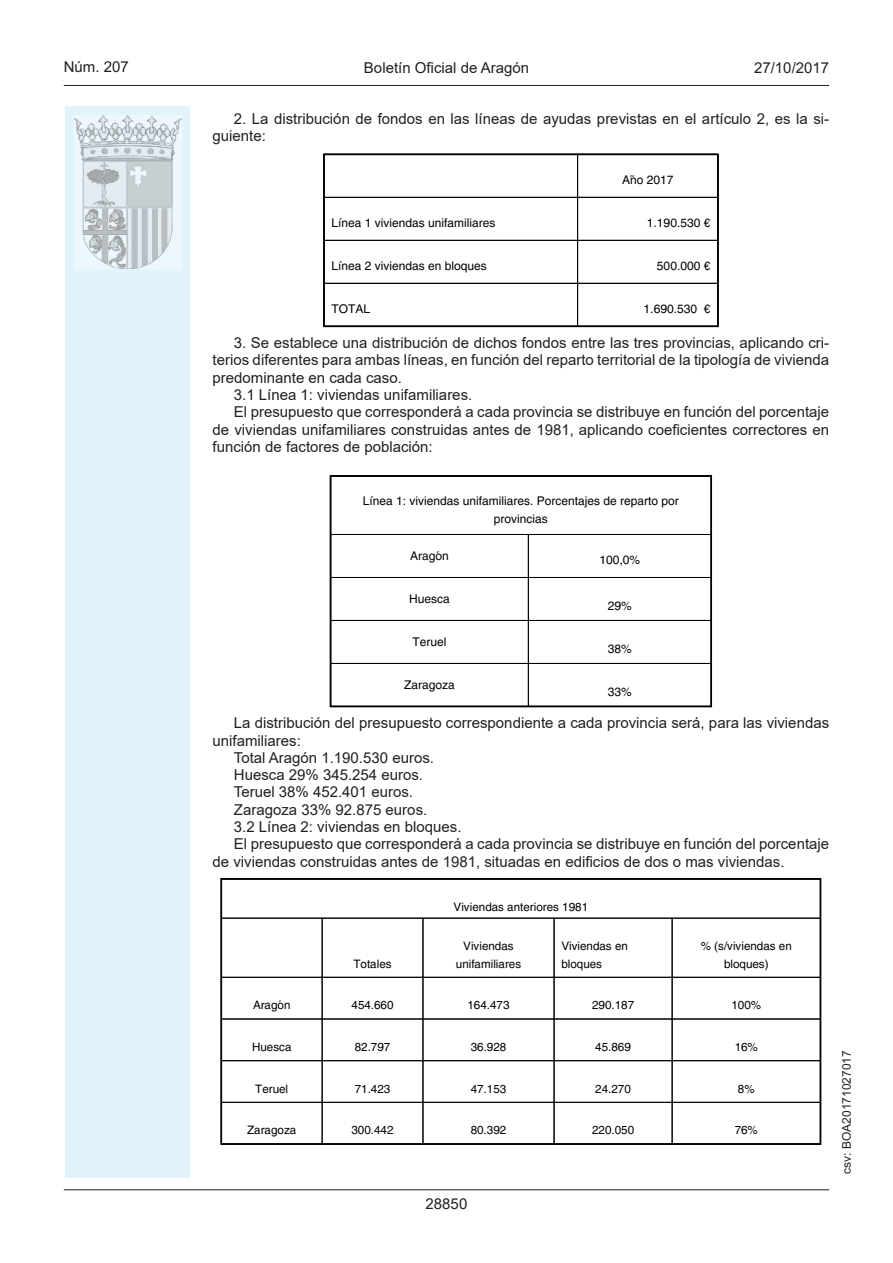
<style>
.page{position:relative;width:893px;height:1263px;background:#fff}
.page>*{position:absolute;margin:0;border:0;box-sizing:border-box;transform-origin:0 0}
.inicio_de_parrafo{font:15px/17.2px "Arial MT2";color:#231f20}
.estilo_head-c{font:15px "Arial MT2";color:#231f20}
.estilo_head-d{font:15px "Arial";color:#231f20}
.estilo_head-i{font:15px "Arial";color:#231f20}
.numero_pagina{font:15px "Arial MT2";color:#231f20}
.t1{font:12px/18px "Helvetica";color:#000;text-align:center}
.estilo_head-i-2{font:12px "Arial";color:#231f20}
.t2{font:11.7px/17.4px "Helvetica";color:#000;text-align:center}
</style>
<div class="page">
<div style="left:65px;top:106px;width:125px;height:1072px;background:#e1f4fc"></div>
<img style="left:75px;top:115px;width:106px;height:153px">
<hr style="left:64px;top:85px;width:765px;height:1px;background:#231f20">
<hr style="left:64px;top:1189px;width:765px;height:1px;background:#231f20">
<div style="left:577px;top:154px;width:141px;height:44px;border:1px solid #000"></div>
<div style="left:324px;top:197px;width:254px;height:44px;border:1px solid #000"></div>
<div style="left:577px;top:197px;width:141px;height:44px;border:1px solid #000"></div>
<div style="left:324px;top:240px;width:254px;height:44px;border:1px solid #000"></div>
<div style="left:577px;top:240px;width:141px;height:44px;border:1px solid #000"></div>
<div style="left:324px;top:283px;width:254px;height:44px;border:1px solid #000"></div>
<div style="left:577px;top:283px;width:141px;height:44px;border:1px solid #000"></div>
<div style="left:323px;top:154px;width:396px;height:173px;border:2px solid #000"></div>
<div style="left:330px;top:534px;width:199px;height:44px;border:1px solid #000"></div>
<div style="left:528px;top:534px;width:184px;height:44px;border:1px solid #000"></div>
<div style="left:330px;top:577px;width:199px;height:44px;border:1px solid #000"></div>
<div style="left:528px;top:577px;width:184px;height:44px;border:1px solid #000"></div>
<div style="left:330px;top:620px;width:199px;height:44px;border:1px solid #000"></div>
<div style="left:528px;top:620px;width:184px;height:44px;border:1px solid #000"></div>
<div style="left:330px;top:663px;width:199px;height:44px;border:1px solid #000"></div>
<div style="left:528px;top:663px;width:184px;height:44px;border:1px solid #000"></div>
<div style="left:330px;top:475px;width:382px;height:232px;border:2px solid #000"></div>
<div style="left:221px;top:918px;width:101px;height:60px;border:1px solid #000"></div>
<div style="left:322px;top:918px;width:101px;height:60px;border:1px solid #000"></div>
<div style="left:423px;top:918px;width:131px;height:60px;border:1px solid #000"></div>
<div style="left:554px;top:918px;width:118px;height:60px;border:1px solid #000"></div>
<div style="left:672px;top:918px;width:149px;height:60px;border:1px solid #000"></div>
<div style="left:221px;top:977px;width:101px;height:42px;border:1px solid #000"></div>
<div style="left:322px;top:977px;width:101px;height:42px;border:1px solid #000"></div>
<div style="left:423px;top:977px;width:131px;height:42px;border:1px solid #000"></div>
<div style="left:554px;top:977px;width:118px;height:42px;border:1px solid #000"></div>
<div style="left:672px;top:977px;width:149px;height:42px;border:1px solid #000"></div>
<div style="left:322px;top:1019px;width:101px;height:42px;border:1px solid #000"></div>
<div style="left:221px;top:1060px;width:101px;height:43px;border:1px solid #000"></div>
<div style="left:322px;top:1060px;width:101px;height:43px;border:1px solid #000"></div>
<div style="left:423px;top:1060px;width:131px;height:43px;border:1px solid #000"></div>
<div style="left:554px;top:1060px;width:118px;height:43px;border:1px solid #000"></div>
<div style="left:672px;top:1060px;width:149px;height:43px;border:1px solid #000"></div>
<div style="left:221px;top:1102px;width:101px;height:42px;border:1px solid #000"></div>
<div style="left:322px;top:1102px;width:101px;height:42px;border:1px solid #000"></div>
<div style="left:423px;top:1102px;width:131px;height:42px;border:1px solid #000"></div>
<div style="left:554px;top:1102px;width:118px;height:42px;border:1px solid #000"></div>
<div style="left:672px;top:1102px;width:149px;height:42px;border:1px solid #000"></div>
<div style="left:221px;top:878px;width:600px;height:267px;border:1px solid #000"></div>
<p class="estilo_head-i" style="left:64px;top:57px;width:67px">Núm. 207</p>
<p class="estilo_head-c" style="left:364px;top:57px;width:167px">Boletín Oficial de Aragón</p>
<p class="estilo_head-d" style="left:754px;top:57px;width:77px">27/10/2017</p>
<p class="inicio_de_parrafo" style="left:213px;top:110px;width:618px;text-indent:21px">2. La distribución de fondos en las líneas de ayudas previstas en el artículo 2, es la si&shy;guiente:</p>
<p class="t1" style="left:622px;top:171px;width:53px">Año 2017</p>
<p class="t1" style="left:331px;top:214px;width:166px">Línea 1 viviendas unifamiliares</p>
<p class="t1" style="left:647px;top:214px;width:65px">1.190.530 €</p>
<p class="t1" style="left:331px;top:257px;width:157px">Línea 2 viviendas en bloques</p>
<p class="t1" style="left:657px;top:257px;width:55px">500.000 €</p>
<p class="t1" style="left:331px;top:300px;width:40px">TOTAL</p>
<p class="t1" style="left:644px;top:300px;width:68px">1.690.530 €</p>
<p class="inicio_de_parrafo" style="left:213px;top:334px;width:618px;text-align:justify;text-indent:21px">3. Se establece una distribución de dichos fondos entre las tres provincias, aplicando cri&shy;terios diferentes para ambas líneas, en función del reparto territorial de la tipología de vivienda predominante en cada caso.</p>
<p class="inicio_de_parrafo" style="left:234px;top:386px;width:240px">3.1 Línea 1: viviendas unifamiliares.</p>
<p class="inicio_de_parrafo" style="left:213px;top:403px;width:618px;text-align:justify;text-indent:21px">El presupuesto que corresponderá a cada provincia se distribuye en función del porcentaje de viviendas unifamiliares construidas antes de 1981, aplicando coeficientes correctores en función de factores de población:</p>
<p class="t1" style="left:363px;top:492px;width:318px">Línea 1: viviendas unifamiliares. Porcentajes de reparto por provincias</p>
<p class="t1" style="left:410px;top:547px;width:40px">Aragón</p>
<p class="t1" style="left:599px;top:551px;width:42px">100,0%</p>
<p class="t1" style="left:409px;top:590px;width:42px">Huesca</p>
<p class="t1" style="left:608px;top:598px;width:26px">29%</p>
<p class="t1" style="left:412px;top:633px;width:36px">Teruel</p>
<p class="t1" style="left:608px;top:641px;width:26px">38%</p>
<p class="t1" style="left:404px;top:676px;width:52px">Zaragoza</p>
<p class="t1" style="left:608px;top:684px;width:26px">33%</p>
<p class="inicio_de_parrafo" style="left:213px;top:714px;width:618px;text-indent:21px">La distribución del presupuesto correspondiente a cada provincia será, para las viviendas unifamiliares:</p>
<p class="inicio_de_parrafo" style="left:234px;top:749px;width:202px">Total Aragón 1.190.530 euros.</p>
<p class="inicio_de_parrafo" style="left:234px;top:766px;width:191px">Huesca 29% 345.254 euros.</p>
<p class="inicio_de_parrafo" style="left:234px;top:783px;width:181px">Teruel 38% 452.401 euros.</p>
<p class="inicio_de_parrafo" style="left:234px;top:801px;width:195px">Zaragoza 33% 92.875 euros.</p>
<p class="inicio_de_parrafo" style="left:234px;top:818px;width:229px">3.2 Línea 2: viviendas en bloques.</p>
<p class="inicio_de_parrafo" style="left:213px;top:835px;width:618px;text-indent:21px">El presupuesto que corresponderá a cada provincia se distribuye en función del porcentaje de viviendas construidas antes de 1981, situadas en edificios de dos o mas viviendas.</p>
<p class="t2" style="left:454px;top:898px;width:136px">Viviendas anteriores 1981</p>
<p class="t2" style="left:353px;top:955px;width:40px">Totales</p>
<p class="t2" style="left:456px;top:938px;width:67px">Viviendas unifamiliares</p>
<p class="t2" style="left:561px;top:938px;width:68px;text-align:left">Viviendas en bloques</p>
<p class="t2" style="left:701px;top:938px;width:93px">% (s/viviendas en bloques)</p>
<p class="t2" style="left:253px;top:997px;width:39px">Aragón</p>
<p class="t2" style="left:352px;top:997px;width:44px">454.660</p>
<p class="t2" style="left:467px;top:997px;width:44px">164.473</p>
<p class="t2" style="left:592px;top:997px;width:44px">290.187</p>
<p class="t2" style="left:731px;top:997px;width:31px">100%</p>
<p class="t2" style="left:252px;top:1038px;width:41px">Huesca</p>
<p class="t2" style="left:355px;top:1038px;width:37px">82.797</p>
<p class="t2" style="left:471px;top:1038px;width:37px">36.928</p>
<p class="t2" style="left:595px;top:1038px;width:37px">45.869</p>
<p class="t2" style="left:735px;top:1038px;width:25px">16%</p>
<p class="t2" style="left:255px;top:1080px;width:34px">Teruel</p>
<p class="t2" style="left:355px;top:1080px;width:37px">71.423</p>
<p class="t2" style="left:471px;top:1080px;width:37px">47.153</p>
<p class="t2" style="left:595px;top:1080px;width:37px">24.270</p>
<p class="t2" style="left:738px;top:1080px;width:18px">8%</p>
<p class="t2" style="left:247px;top:1122px;width:51px">Zaragoza</p>
<p class="t2" style="left:351px;top:1122px;width:44px">300.442</p>
<p class="t2" style="left:471px;top:1122px;width:37px">80.392</p>
<p class="t2" style="left:592px;top:1122px;width:44px">220.050</p>
<p class="t2" style="left:735px;top:1122px;width:25px">76%</p>
<p class="numero_pagina" style="left:426px;top:1193px;width:43px">28850</p>
<p class="estilo_head-i-2" style="left:838px;top:1174px;width:125px;rotate:-90deg">csv: BOA20171027017</p>
</div>
